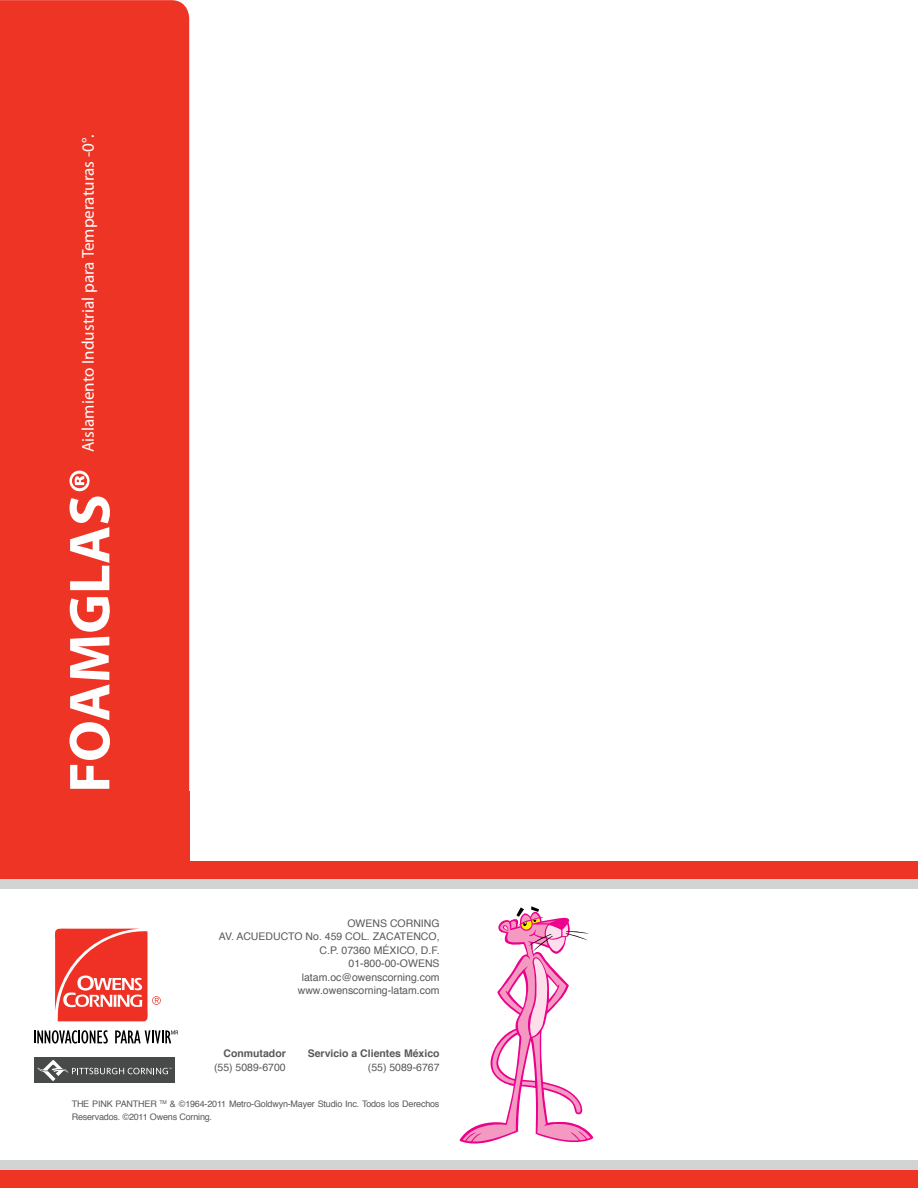
<style>
.page{position:relative;width:918px;height:1188px;background:#fff}
.page>*{position:absolute;margin:0;border:0;box-sizing:border-box;transform-origin:0 0}
.t1{font:700 58.2px "Myriad Pro";color:#fff}
.t2{font:17.1px "Myriad Pro";color:#fff}
.t3{font:10.5px/13.5px "Helvetica";color:#58595b;text-align:right}
.t4{font:700 10.5px "Helvetica";color:#58595b}
.t5{font:9px/13.5px "Helvetica";letter-spacing:-.02em;color:#58595b}
</style>
<div class="page">
<div style="left:0;top:861px;width:918px;height:23px;background:#ee3525"></div>
<div style="left:0;top:879px;width:918px;height:9px;background:#d2d3d3"></div>
<div style="left:0;top:0;width:189px;height:791px;background:#ee3525"></div>
<div style="left:0;top:791px;width:189px;height:76px;background:#ee3525"></div>
<div style="left:0;top:1165px;width:918px;height:23px;background:#ee3525"></div>
<div style="left:0;top:1161px;width:918px;height:9px;background:#d2d3d3"></div>
<svg style="left:459px;top:906px;width:134px;height:238px"></svg>
<svg style="left:34px;top:1030px;width:74px;height:14px"></svg>
<svg style="left:115px;top:1030px;width:63px;height:14px"></svg>
<svg style="left:55px;top:929px;width:106px;height:93px"></svg>
<div style="left:34px;top:1057px;width:141px;height:26px;background:#484949"></div>
<svg style="left:37px;top:1060px;width:135px;height:21px"></svg>
<h2 class="t2" style="left:79px;top:452px;width:320px;rotate:-90deg">Aislamiento Industrial para Temperaturas -0°.</h2>
<h1 class="t1" style="left:57px;top:793px;width:327px;rotate:-90deg">FOAMGLAS®</h1>
<p class="t3" style="left:219px;top:917px;width:222px">OWENS CORNING<br>AV. ACUEDUCTO No. 459 COL. ZACATENCO,<br>C.P. 07360 MÉXICO, D.F.<br>01-800-00-OWENS latam.oc@owenscorning.com www.owenscorning-latam.com</p>
<p class="t4" style="left:308px;top:1045px;width:133px">Servicio a Clientes México</p>
<p class="t3" style="left:368px;top:1061px;width:73px">(55) 5089-6767</p>
<p class="t5" style="left:72px;top:1097px;width:369px">THE PINK PANTHER <sup>TM</sup> &amp; ©1964-2011 Metro-Goldwyn-Mayer Studio Inc. Todos los Derechos<br>Reservados. ©2011 Owens Corning.</p>
<p class="t4" style="left:223px;top:1045px;width:64px">Conmutador</p>
<p class="t3" style="left:214px;top:1061px;width:73px">(55) 5089-6700</p>
</div>
